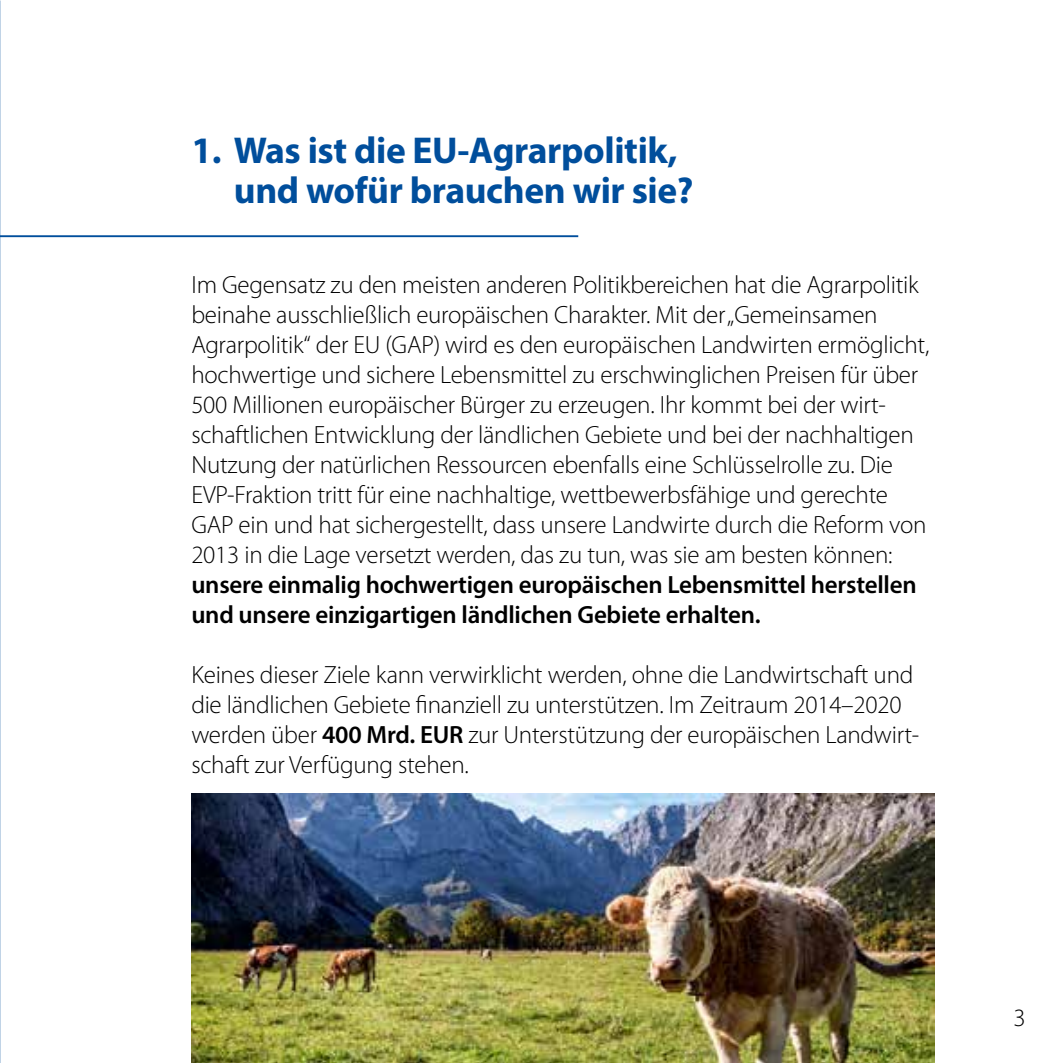
<style>
.page{position:relative;width:1063px;height:1063px;background:#fff}
.page>*{position:absolute;margin:0;border:0;box-sizing:border-box;transform-origin:0 0}
.t1{font:700 37.5px/40px "Myriad Pro";letter-spacing:-.01em;color:#004e9c}
.t2{font:300 25px/30px "Myriad Pro";letter-spacing:-.01em;color:#000}
.t3{font:600 25px/30px "Myriad Pro";letter-spacing:-.01em;color:#000}
.s1{font-weight:600}
</style>
<div class="page">
<hr style="left:0;top:235px;width:578px;height:2px;background:#004e9c">
<img style="left:191px;top:794px;width:743px;height:269px">
<h1 class="t1" style="left:234px;top:129px;width:461px;text-indent:-43px">1. Was ist die EU-Agrarpolitik, und wofür brauchen wir sie?</h1>
<p class="t2" style="left:191px;top:270px;width:740px">Im Gegensatz zu den meisten anderen Politikbereichen hat die Agrarpolitik beinahe ausschließlich europäischen Charakter. Mit der „Gemeinsamen Agrarpolitik“ der EU (GAP) wird es den europäischen Landwirten ermöglicht, hochwertige und sichere Lebensmittel zu erschwinglichen Preisen für über 500 Millionen europäischer Bürger zu erzeugen. Ihr kommt bei der wirt&shy;schaftlichen Entwicklung der ländlichen Gebiete und bei der nachhaltigen Nutzung der natürlichen Ressourcen ebenfalls eine Schlüsselrolle zu. Die EVP-Fraktion tritt für eine nachhaltige, wettbewerbsfähige und gerechte GAP ein und hat sichergestellt, dass unsere Landwirte durch die Reform von 2013 in die Lage versetzt werden, das zu tun, was sie am besten können:</p>
<p class="t3" style="left:191px;top:569px;width:727px">unsere einmalig hochwertigen europäischen Lebensmittel herstellen und unsere einzigartigen ländlichen Gebiete erhalten.</p>
<p class="t2" style="left:191px;top:660px;width:729px">Keines dieser Ziele kann verwirklicht werden, ohne die Landwirtschaft und die ländlichen Gebiete finanziell zu unterstützen. Im Zeitraum 2014–2020 werden über <span class="s1">400 Mrd. EUR</span> zur Unterstützung der europäischen Landwirt&shy;schaft zur Verfügung stehen.</p>
<p class="t2" style="left:1013px;top:1004px;width:14px">3</p>
</div>
